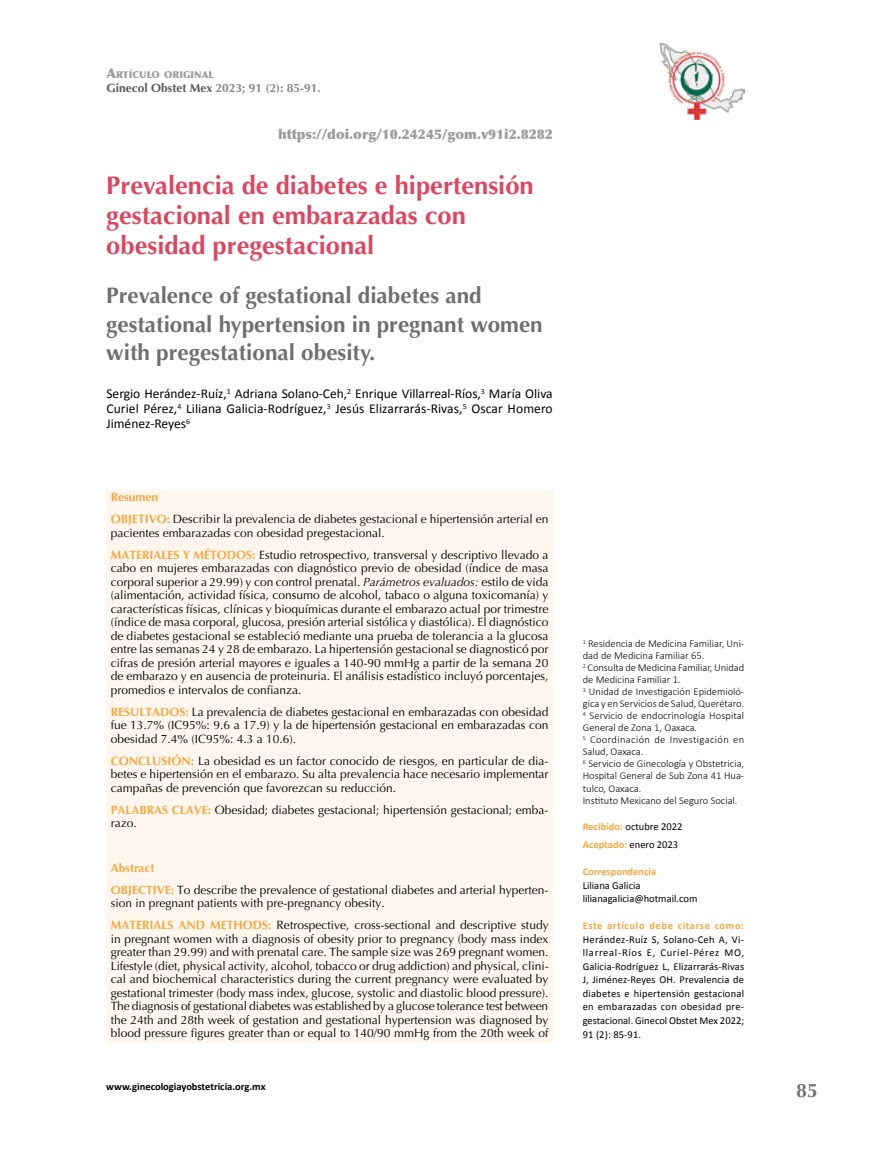
<style>
.page{position:relative;width:893px;height:1149px;background:#fff}
.page>*{position:absolute;margin:0;border:0;box-sizing:border-box;transform-origin:0 0}
.t1{font:700 25.5px/30px "Optima";color:#de465f}
.t2{font:700 22.5px/28.5px "Optima";color:#706f6f}
.t3{font:700 19.5px "Optima";color:#706f6f}
.t4{font:13.5px/15px "Calibri";letter-spacing:.005em;color:#000;text-align:justify}
.t5{font:900 13.5px "Optima";color:#9d9d9c}
.t6{font:12px/13.5px "Optima";color:#000}
.t7{font:700 12px "Optima";color:#878787}
.t8{font:300 10.5px/12px "Calibri";color:#000}
.t9{font:10.5px/13.5px "Calibri";color:#000}
.t10{font:700 10.5px "Calibri";color:#000}
.t11{font:700 10.5px "Calibri";letter-spacing:.05em;color:#f7a73e}
.t12{font:700 10.5px "Calibri";color:#f7a73e}
.t13{font:900 9.45px "Optima";color:#9d9d9c}
.s1{font-size:13.5px}
.s2{color:#575756}
.s3{font-weight:700;color:#f7a73e}
.s4{font-style:italic}
</style>
<div class="page">
<img style="left:659px;top:43px;width:85px;height:76px">
<div style="left:106px;top:490px;width:447px;height:552px;background:#fff7ee"></div>
<p class="t13" style="left:106px;top:69px;width:109px"><span class="s1">A</span>RTÍCULO ORIGINAL</p>
<p class="t7" style="left:106px;top:81px;width:216px"><span class="s2">Ginecol Obstet Mex</span> 2023; 91 (2): 85-91.</p>
<p class="t5" style="left:278px;top:126px;width:276px">https://doi.org/10.24245/gom.v91i2.8282</p>
<h1 class="t1" style="left:106px;top:170px;width:429px">Prevalencia de diabetes e hipertensión gestacional en embarazadas con obesidad pregestacional</h1>
<h2 class="t2" style="left:106px;top:281px;width:438px">Prevalence of gestational diabetes and gestational hypertension in pregnant women with pregestational obesity.</h2>
<p class="t4" style="left:106px;top:385px;width:448px">Sergio Herández-Ruíz,<sup>1</sup> Adriana Solano-Ceh,<sup>2</sup> Enrique Villarreal-Ríos,<sup>3</sup> María Oliva Curiel Pérez,<sup>4</sup> Liliana Galicia-Rodríguez,<sup>3</sup> Jesús Elizarrarás-Rivas,<sup>5</sup> Oscar Homero Jiménez-Reyes<sup>6</sup></p>
<p class="t6" style="left:111px;top:486px;width:439px;line-height:22px"><span class="s3">Resumen<br>OBJETIVO:</span> Describir la prevalencia de diabetes gestacional e hipertensión arterial en</p>
<p class="t6" style="left:111px;top:521px;width:439px;line-height:22px">pacientes embarazadas con obesidad pregestacional.<br><span class="s3">MATERIALES Y MÉTODOS:</span> Estudio retrospectivo, transversal y descriptivo llevado a</p>
<p class="t6" style="left:111px;top:561px;width:439px;text-align:justify">cabo en mujeres embarazadas con diagnóstico previo de obesidad (índice de masa corporal superior a 29.99) y con control prenatal. <span class="s4">Parámetros evaluados:</span> estilo de vida (alimentación, actividad física, consumo de alcohol, tabaco o alguna toxicomanía) y características físicas, clínicas y bioquímicas durante el embarazo actual por trimestre (índice de masa corporal, glucosa, presión arterial sistólica y diastólica). El diagnóstico de diabetes gestacional se estableció mediante una prueba de tolerancia a la glucosa entre las semanas 24 y 28 de embarazo. La hipertensión gestacional se diagnosticó por cifras de presión arterial mayores e iguales a 140-90 mmHg a partir de la semana 20 de embarazo y en ausencia de proteinuria. El análisis estadístico incluyó porcentajes, promedios e intervalos de confianza.</p>
<p class="t6" style="left:111px;top:705px;width:439px;text-align:justify"><span class="s3">RESULTADOS:</span> La prevalencia de diabetes gestacional en embarazadas con obesidad fue 13.7% (IC95%: 9.6 a 17.9) y la de hipertensión gestacional en embarazadas con obesidad 7.4% (IC95%: 4.3 a 10.6).</p>
<p class="t6" style="left:111px;top:754px;width:439px;text-align:justify"><span class="s3">CONCLUSIÓN:</span> La obesidad es un factor conocido de riesgos, en particular de dia&shy;betes e hipertensión en el embarazo. Su alta prevalencia hace necesario implementar campañas de prevención que favorezcan su reducción.</p>
<p class="t6" style="left:111px;top:803px;width:439px"><span class="s3">PALABRAS CLAVE:</span> Obesidad; diabetes gestacional; hipertensión gestacional; emba&shy;razo.</p>
<p class="t6" style="left:111px;top:856px;width:439px;line-height:22px"><span class="s3">Abstract<br>OBJECTIVE:</span> To describe the prevalence of gestational diabetes and arterial hyperten-</p>
<p class="t6" style="left:111px;top:891px;width:439px;line-height:22px">sion in pregnant patients with pre-pregnancy obesity.<br><span class="s3">MATERIALS AND METHODS:</span> Retrospective, cross-sectional and descriptive study</p>
<p class="t6" style="left:111px;top:931px;width:440px;text-align:justify">in pregnant women with a diagnosis of obesity prior to pregnancy (body mass index greater than 29.99) and with prenatal care. The sample size was 269 pregnant women.<br>Lifestyle (diet, physical activity, alcohol, tobacco or drug addiction) and physical, clini&shy;cal and biochemical characteristics during the current pregnancy were evaluated by gestational trimester (body mass index, glucose, systolic and diastolic blood pressure).<br>The diagnosis of gestational diabetes was established by a glucose tolerance test between the 24th and 28th week of gestation and gestational hypertension was diagnosed by blood pressure figures greater than or equal to 140/90 mmHg from the 20th week of</p>
<p class="t10" style="left:106px;top:1079px;width:161px">www.ginecologiayobstetricia.org.mx</p>
<p class="t8" style="left:583px;top:637px;width:163px"><sup>1</sup> Residencia de Medicina Familiar, Uni&shy;dad de Medicina Familiar 65.<br><sup>2</sup> Consulta de Medicina Familiar, Unidad de Medicina Familiar 1.<br><sup>3</sup> Unidad de Investigación Epidemioló&shy;gica y en Servicios de Salud, Querétaro.<br><sup>4</sup> Servicio de endocrinología Hospital<br>General de Zona 1, Oaxaca.<br><sup>5</sup> Coordinación de Investigación en<br>Salud, Oaxaca.<br><sup>6</sup> Servicio de Ginecología y Obstetricia,<br>Hospital General de Sub Zona 41 Hua&shy;tulco, Oaxaca.<br>Instituto Mexicano del Seguro Social.</p>
<p class="t9" style="left:583px;top:816px;width:101px;line-height:18px"><span class="s3">Recibido:</span> octubre 2022<br><span class="s3">Aceptado:</span> enero 2023</p>
<p class="t12" style="left:583px;top:864px;width:75px">Correspondencia</p>
<p class="t9" style="left:583px;top:877px;width:116px">Liliana Galicia lilianagalicia@hotmail.com</p>
<p class="t11" style="left:583px;top:918px;width:163px">Este artículo debe citarse como:</p>
<p class="t9" style="left:583px;top:931px;width:163px;text-align:justify">Herández-Ruíz S, Solano-Ceh A, Vi&shy;llarreal-Ríos E, Curiel-Pérez MO, Galicia-Rodríguez L, Elizarrarás-Rivas J, Jiménez-Reyes OH. Prevalencia de diabetes e hipertensión gestacional en embarazadas con obesidad pre&shy;gestacional. Ginecol Obstet Mex 2022; 91 (2): 85-91.</p>
<h3 class="t3" style="left:796px;top:1079px;width:23px">85</h3>
</div>
